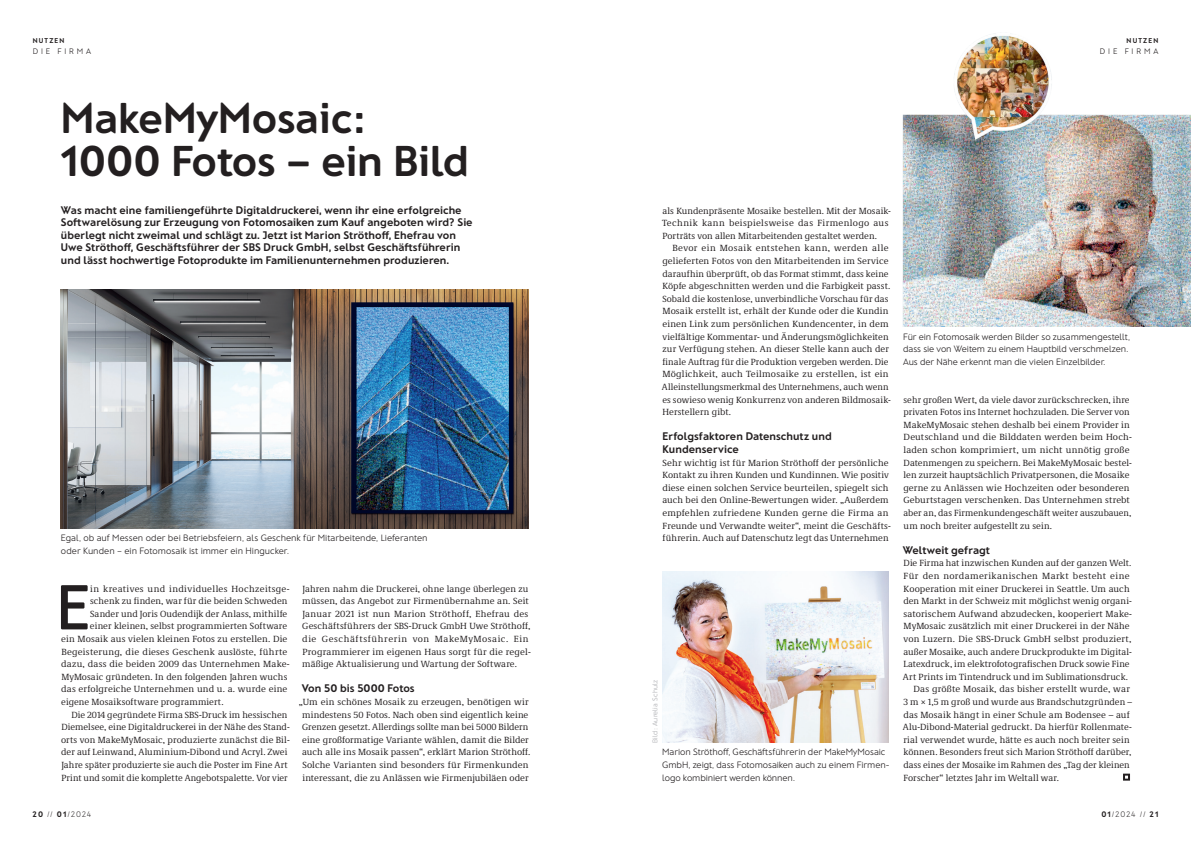
<style>
.page{position:relative;width:1191px;height:842px;background:#fff}
.page>*{position:absolute;margin:0;border:0;box-sizing:border-box;transform-origin:0 0}
.t1{font:600 63.2px "Franz Sans";color:#231f20}
.t2{font:700 43px/43px "Franz Sans";color:#231f20}
.t3{font:700 11px/12.6px "Franz Sans";letter-spacing:.005em;color:#231f20}
.t4{font:9.2px/12.6px "Demos Next Pro";letter-spacing:.01em;color:#231f20}
.t5{font:300 9.2px/12.6px "Franz Sans";letter-spacing:-.01em;color:#231f20}
.t6{font:9.2px "Demos Next Pro";letter-spacing:.04em;color:#231f20}
.t7{font:9.2px "Demos Next Pro";letter-spacing:.035em;color:#231f20}
.t8{font:200 8px "Franz Sans";letter-spacing:.12em;color:#231f20}
.t9{font:300 8px "Franz Sans";letter-spacing:.36em;color:#231f20}
.t10{font:300 7px "Franz Sans";letter-spacing:.025em;color:#a8a9ad}
.t11{font:700 7px "Franz Sans";letter-spacing:.175em;color:#231f20}
.s1{font-weight:700}
</style>
<div class="page">
<img style="left:902px;top:33px;width:289px;height:294px">
<img style="left:662px;top:571px;width:227px;height:172px">
<div style="left:1123px;top:774px;width:7px;height:7px;border:2px solid #231f20"></div>
<img style="left:61px;top:289px;width:468px;height:240px">
<p class="t11" style="left:33px;top:36px;width:33px">NUTZEN</p>
<p class="t9" style="left:33px;top:46px;width:60px">DIE FIRMA</p>
<h2 class="t2" style="left:61px;top:97px;width:410px">MakeMyMosaic:<br>1000 Fotos – ein Bild</h2>
<p class="t3" style="left:61px;top:204px;width:413px">Was macht eine familiengeführte Digitaldruckerei, wenn ihr eine erfolgreiche Softwarelösung zur Erzeugung von Fotomosaiken zum Kauf angeboten wird? Sie überlegt nicht zweimal und schlägt zu. Jetzt ist Marion Ströthoff, Ehefrau von Uwe Ströthoff, Geschäftsführer der SBS Druck GmbH, selbst Geschäftsführerin und lässt hochwertige Fotoprodukte im Familienunternehmen produzieren.</p>
<p class="t5" style="left:61px;top:532px;width:368px">Egal, ob auf Messen oder bei Betriebsfeiern, als Geschenk für Mitarbeitende, Lieferanten oder Kunden – ein Fotomosaik ist immer ein Hingucker.</p>
<h1 class="t1" style="left:56px;top:572px;width:35px">E</h1>
<p class="t7" style="left:90px;top:582px;width:201px">in kreatives und individuelles Hochzeitsge-</p>
<p class="t4" style="left:90px;top:594px;width:199px">schenk zu finden, war für die beiden Schweden</p>
<p class="t4" style="left:90px;top:607px;width:199px">Sander und Joris Oudendijk der Anlass, mithilfe</p>
<p class="t4" style="left:90px;top:620px;width:199px">einer kleinen, selbst programmierten Software</p>
<p class="t4" style="left:61px;top:632px;width:228px">ein Mosaik aus vielen kleinen Fotos zu erstellen. Die</p>
<p class="t4" style="left:61px;top:645px;width:227px">Begeisterung, die dieses Geschenk auslöste, führte</p>
<p class="t4" style="left:61px;top:657px;width:230px">dazu, dass die beiden 2009 das Unternehmen Make-</p>
<p class="t4" style="left:61px;top:670px;width:227px">MyMosaic gründeten. In den folgenden Jahren wuchs</p>
<p class="t4" style="left:61px;top:683px;width:228px">das erfolgreiche Unternehmen und u. a. wurde eine</p>
<p class="t4" style="left:61px;top:695px;width:164px">eigene Mosaiksoftware programmiert.</p>
<p class="t4" style="left:71px;top:708px;width:218px">Die 2014 gegründete Firma SBS-Druck im hessischen</p>
<p class="t4" style="left:61px;top:720px;width:230px">Diemelsee, eine Digitaldruckerei in der Nähe des Stand-</p>
<p class="t4" style="left:61px;top:733px;width:230px">orts von MakeMyMosaic, produzierte zunächst die Bil-</p>
<p class="t4" style="left:61px;top:746px;width:228px">der auf Leinwand, Aluminium-Dibond und Acryl. Zwei</p>
<p class="t4" style="left:61px;top:758px;width:228px">Jahre später produzierte sie auch die Poster im Fine Art</p>
<p class="t4" style="left:61px;top:771px;width:228px">Print und somit die komplette Angebotspalette. Vor vier</p>
<p class="t4" style="left:302px;top:582px;width:230px">Jahren nahm die Druckerei, ohne lange überlegen zu müssen, das Angebot zur Firmenübernahme an. Seit Januar 2021 ist nun Marion Ströthoff, Ehefrau des Geschäftsführers der SBS-Druck GmbH Uwe Ströthoff, die Geschäftsführerin von MakeMyMosaic. Ein Programmierer im eigenen Haus sorgt für die regel&shy;mäßige Aktualisierung und Wartung der Software.</p>
<p class="t3" style="left:302px;top:682px;width:114px">Von 50 bis 5000 Fotos</p>
<p class="t4" style="left:299px;top:695px;width:233px;text-align:center">„Um ein schönes Mosaik zu erzeugen, benötigen wir mindestens 50 Fotos. Nach oben sind eigentlich keine Grenzen gesetzt. Allerdings sollte man bei 5000 Bildern eine großformatige Variante wählen, damit die Bilder auch alle ins Mosaik passen“, erklärt Marion Ströthoff.<br>Solche Varianten sind besonders für Firmenkunden interessant, die zu Anlässen wie Firmenjubiläen oder</p>
<p class="t8" style="left:33px;top:810px;width:60px"><span class="s1">20</span> // <span class="s1">01</span>/2024</p>
<p class="t11" style="left:1126px;top:36px;width:33px">NUTZEN</p>
<p class="t9" style="left:1099px;top:46px;width:60px">DIE FIRMA</p>
<p class="t4" style="left:662px;top:204px;width:230px">als Kundenpräsente Mosaike bestellen. Mit der Mosaik-<br>Technik kann beispielsweise das Firmenlogo aus<br>Porträts von allen Mitarbeitenden gestaltet werden.</p>
<p class="t4" style="left:662px;top:242px;width:230px;text-indent:11px">Bevor ein Mosaik entstehen kann, werden alle gelieferten Fotos von den Mitarbeitenden im Service daraufhin überprüft, ob das Format stimmt, dass keine Köpfe abgeschnitten werden und die Farbigkeit passt.<br>Sobald die kostenlose, unverbindliche Vorschau für das Mosaik erstellt ist, erhält der Kunde oder die Kundin einen Link zum persönlichen Kundencenter, in dem vielfältige Kommentar- und Änderungsmöglichkeiten zur Verfügung stehen. An dieser Stelle kann auch der finale Auftrag für die Produktion vergeben werden. Die Möglichkeit, auch Teilmosaike zu erstellen, ist ein Alleinstellungsmerkmal des Unternehmens, auch wenn es sowieso wenig Konkurrenz von anderen Bildmosaik-Herstellern gibt.</p>
<p class="t3" style="left:662px;top:430px;width:171px">Erfolgsfaktoren Datenschutz und<br>Kundenservice</p>
<p class="t4" style="left:662px;top:456px;width:230px">Sehr wichtig ist für Marion Ströthoff der persönliche Kontakt zu ihren Kunden und Kundinnen. Wie positiv diese einen solchen Service beurteilen, spiegelt sich auch bei den Online-Bewertungen wider. „Außerdem empfehlen zufriedene Kunden gerne die Firma an Freunde und Verwandte weiter“, meint die Geschäfts&shy;führerin. Auch auf Datenschutz legt das Unternehmen</p>
<p class="t10" style="left:651px;top:743px;width:65px;rotate:-90deg">Bild: Aurelia Schulz</p>
<p class="t5" style="left:662px;top:746px;width:229px">Marion Ströthoff, Geschäftsführerin der MakeMyMosaic<br>GmbH, zeigt, dass Fotomosaiken auch zu einem Firmen&shy;logo kombiniert werden können.</p>
<p class="t5" style="left:903px;top:330px;width:228px">Für ein Fotomosaik werden Bilder so zusammengestellt, dass sie von Weitem zu einem Hauptbild verschmelzen.<br>Aus der Nähe erkennt man die vielen Einzelbilder.</p>
<p class="t4" style="left:903px;top:393px;width:230px">sehr großen Wert, da viele davor zurückschrecken, ihre privaten Fotos ins Internet hochzuladen. Die Server von MakeMyMosaic stehen deshalb bei einem Provider in Deutschland und die Bilddaten werden beim Hoch&shy;laden schon komprimiert, um nicht unnötig große Datenmengen zu speichern. Bei MakeMyMosaic bestel&shy;len zurzeit hauptsächlich Privatpersonen, die Mosaike gerne zu Anlässen wie Hochzeiten oder besonderen Geburtstagen verschenken. Das Unternehmen strebt aber an, das Firmenkundengeschäft weiter auszubauen, um noch breiter aufgestellt zu sein.</p>
<p class="t3" style="left:902px;top:544px;width:89px">Weltweit gefragt</p>
<p class="t4" style="left:903px;top:557px;width:229px">Die Firma hat inzwischen Kunden auf der ganzen Welt.</p>
<p class="t6" style="left:903px;top:570px;width:227px">Für den nordamerikanischen Markt besteht eine</p>
<p class="t4" style="left:903px;top:582px;width:227px">Kooperation mit einer Druckerei in Seattle. Um auch</p>
<p class="t4" style="left:903px;top:594px;width:230px">den Markt in der Schweiz mit möglichst wenig organi-</p>
<p class="t4" style="left:903px;top:607px;width:230px">satorischem Aufwand abzudecken, kooperiert Make-</p>
<p class="t4" style="left:903px;top:620px;width:227px">MyMosaic zusätzlich mit einer Druckerei in der Nähe</p>
<p class="t4" style="left:903px;top:632px;width:229px">von Luzern. Die SBS-Druck GmbH selbst produziert,</p>
<p class="t4" style="left:903px;top:645px;width:230px">außer Mosaike, auch andere Druckprodukte im Digital-</p>
<p class="t4" style="left:903px;top:657px;width:227px">Latexdruck, im elektrofotografischen Druck sowie Fine</p>
<p class="t4" style="left:903px;top:670px;width:226px">Art Prints im Tintendruck und im Sublimationsdruck.</p>
<p class="t4" style="left:913px;top:683px;width:218px">Das größte Mosaik, das bisher erstellt wurde, war</p>
<p class="t4" style="left:903px;top:695px;width:230px">3 m × 1,5 m groß und wurde aus Brandschutzgründen –</p>
<p class="t4" style="left:903px;top:708px;width:228px">das Mosaik hängt in einer Schule am Bodensee – auf</p>
<p class="t4" style="left:903px;top:720px;width:230px">Alu-Dibond-Material gedruckt. Da hierfür Rollenmate-</p>
<p class="t4" style="left:903px;top:733px;width:228px">rial verwendet wurde, hätte es auch noch breiter sein</p>
<p class="t4" style="left:903px;top:746px;width:229px">können. Besonders freut sich Marion Ströthoff darüber,</p>
<p class="t4" style="left:903px;top:758px;width:228px">dass eines der Mosaike im Rahmen des „Tag der kleinen</p>
<p class="t4" style="left:903px;top:771px;width:157px">Forscher“ letztes Jahr im Weltall war.</p>
<p class="t8" style="left:1101px;top:810px;width:58px"><span class="s1">01</span>/2024 // <span class="s1">21</span></p>
</div>
